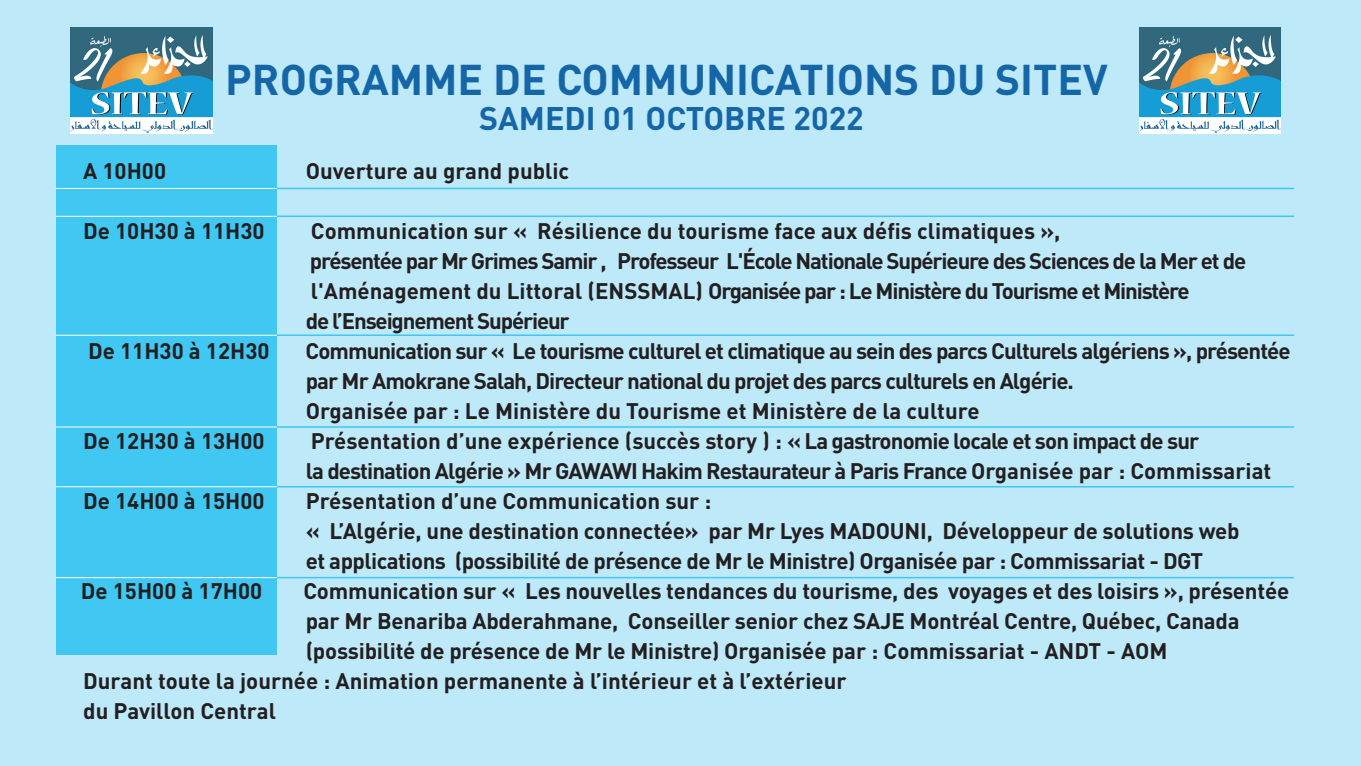
<style>
.page{position:relative;width:1361px;height:766px;background:#fff}
.page>*{position:absolute;margin:0;border:0;box-sizing:border-box;transform-origin:0 0}
.t1{font:700 42.45px "DINOT";color:#1566a7}
.t2{font:700 32.25px "DINOT";color:#1566a7}
.t3{font:700 22.27px/30px "DINOT";letter-spacing:-.01em;color:#231f20}
.t4{font:700 22.27px/30px "DINOT";letter-spacing:-.04em;color:#231f20}
.t5{font:700 22.27px/30px "DINOT";letter-spacing:-.05em;color:#231f20}
</style>
<div class="page">
<div style="left:0;top:0;width:1361px;height:765px;background:#bde9f9"></div>
<div style="left:56px;top:145px;width:221px;height:509px;background:#40c7f2"></div>
<hr style="left:277px;top:188px;width:1017px;height:1px;background:#40c7f2">
<hr style="left:277px;top:215px;width:1017px;height:2px;background:#40c7f2">
<hr style="left:277px;top:334px;width:1017px;height:2px;background:#40c7f2">
<hr style="left:277px;top:426px;width:1017px;height:1px;background:#40c7f2">
<hr style="left:277px;top:576px;width:1017px;height:2px;background:#40c7f2">
<hr style="left:277px;top:486px;width:1017px;height:1px;background:#40c7f2">
<hr style="left:56px;top:188px;width:221px;height:1px;background:#fff">
<hr style="left:56px;top:216px;width:221px;height:1px;background:#fff">
<hr style="left:56px;top:486px;width:221px;height:1px;background:#fff">
<hr style="left:56px;top:577px;width:221px;height:1px;background:#fff">
<hr style="left:56px;top:335px;width:221px;height:1px;background:#fff">
<hr style="left:56px;top:426px;width:221px;height:1px;background:#fff">
<img style="left:71px;top:27px;width:141px;height:107px">
<img style="left:1139px;top:27px;width:141px;height:107px">
<h1 class="t1" style="left:225px;top:52px;width:884px">PROGRAMME DE COMMUNICATIONS DU SITEV</h1>
<h2 class="t2" style="left:479px;top:97px;width:386px">SAMEDI 01 OCTOBRE 2022</h2>
<p class="t3" style="left:83px;top:155px;width:84px">A 10H00</p>
<p class="t3" style="left:306px;top:155px;width:265px">Ouverture au grand public</p>
<p class="t3" style="left:83px;top:215px;width:183px">De 10H30 à 11H30</p>
<p class="t5" style="left:306px;top:215px;width:942px">Communication sur « Résilience du tourisme face aux défis climatiques »,<br>présentée par Mr Grimes Samir , Professeur L'École Nationale Supérieure des Sciences de la Mer et de l'Aménagement du Littoral (ENSSMAL) Organisée par : Le Ministère du Tourisme et Ministère<br>de l’Enseignement Supérieur</p>
<p class="t3" style="left:88px;top:335px;width:183px">De 11H30 à 12H30</p>
<p class="t4" style="left:305px;top:335px;width:986px">Communication sur « Le tourisme culturel et climatique au sein des parcs Culturels algériens », présentée par Mr Amokrane Salah, Directeur national du projet des parcs culturels en Algérie.<br>Organisée par : Le Ministère du Tourisme et Ministère de la culture</p>
<p class="t3" style="left:83px;top:425px;width:183px">De 12H30 à 13H00</p>
<p class="t4" style="left:306px;top:425px;width:967px">Présentation d’une expérience (succès story ) : « La gastronomie locale et son impact de sur<br>la destination Algérie » Mr GAWAWI Hakim Restaurateur à Paris France Organisée par : Commissariat</p>
<p class="t3" style="left:83px;top:485px;width:183px">De 14H00 à 15H00</p>
<p class="t3" style="left:306px;top:485px;width:935px">Présentation d’une Communication sur :<br>« L’Algérie, une destination connectée» par Mr Lyes MADOUNI, Développeur de solutions web et applications (possibilité de présence de Mr le Ministre) Organisée par : Commissariat - DGT</p>
<p class="t3" style="left:81px;top:575px;width:183px">De 15H00 à 17H00</p>
<p class="t3" style="left:303px;top:575px;width:987px">Communication sur « Les nouvelles tendances du tourisme, des voyages et des loisirs », présentée</p>
<p class="t3" style="left:306px;top:605px;width:935px">par Mr Benariba Abderahmane, Conseiller senior chez SAJE Montréal Centre, Québec, Canada</p>
<p class="t3" style="left:306px;top:635px;width:863px">(possibilité de présence de Mr le Ministre) Organisée par : Commissariat - ANDT - AOM</p>
<p class="t3" style="left:83px;top:665px;width:765px">Durant toute la journée : Animation permanente à l’intérieur et à l’extérieur</p>
<p class="t3" style="left:83px;top:695px;width:194px">du Pavillon Central</p>
</div>
